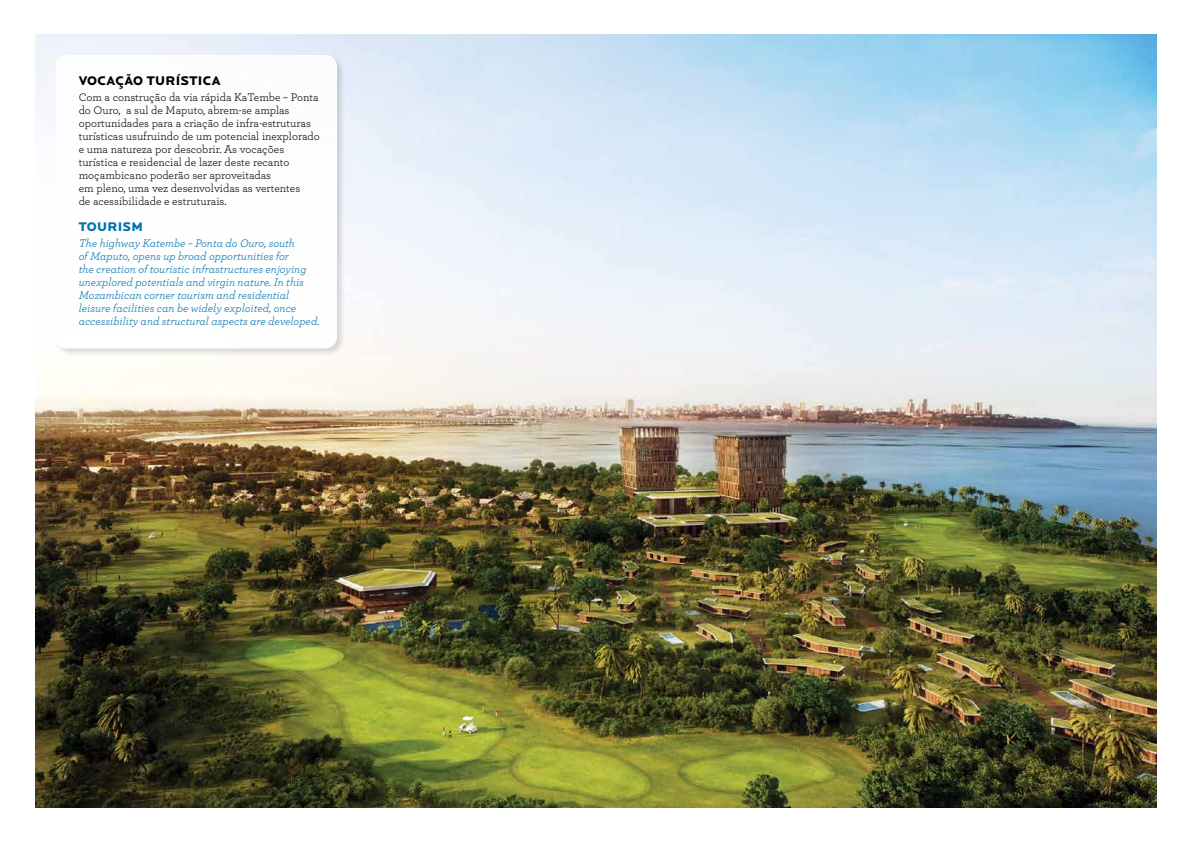
<style>
.page{position:relative;width:1191px;height:842px;background:#fff}
.page>*{position:absolute;margin:0;border:0;box-sizing:border-box;transform-origin:0 0}
.t1{font:900 13px "Locator Display";letter-spacing:.02em;color:#000}
.t2{font:900 13px "Locator Display";color:#0071ac}
.t3{font:11.5px/13px "Archer";color:#000}
.t4{font:italic 11.5px/13px "Archer";color:#0071ac}
</style>
<div class="page">
<img style="left:35px;top:34px;width:1122px;height:774px">
<div style="left:54px;top:53px;width:293px;height:305px;background:#000;opacity:.2"></div>
<div style="left:56px;top:55px;width:280px;height:293px;background:#fff;border-radius:11px"></div>
<div style="left:55px;top:55px;width:282px;height:294px;border:1px solid #fff;border-radius:11px"></div>
<p class="t1" style="left:79px;top:73px;width:143px">VOCAÇÃO TURÍSTICA</p>
<p class="t3" style="left:79px;top:90px;width:243px">Com a construção da via rápida KaTembe – Ponta do Ouro, a sul de Maputo, abrem-se amplas oportunidades para a criação de infra-estruturas turísticas usufruindo de um potencial inexplorado e uma natureza por descobrir. As vocações turística e residencial de lazer deste recanto moçambicano poderão ser aproveitadas<br>em pleno, uma vez desenvolvidas as vertentes<br>de acessibilidade e estruturais.</p>
<p class="t2" style="left:79px;top:219px;width:19px">TOURISM</p>
<p class="t4" style="left:79px;top:236px;width:242px">The highway Katembe – Ponta do Ouro, south<br>of Maputo, opens up broad opportunities for<br>the creation of touristic infrastructures enjoying unexplored potentials and virgin nature. In this Mozambican corner tourism and residential leisure facilities can be widely exploited, once accessibility and structural aspects are developed.</p>
</div>
